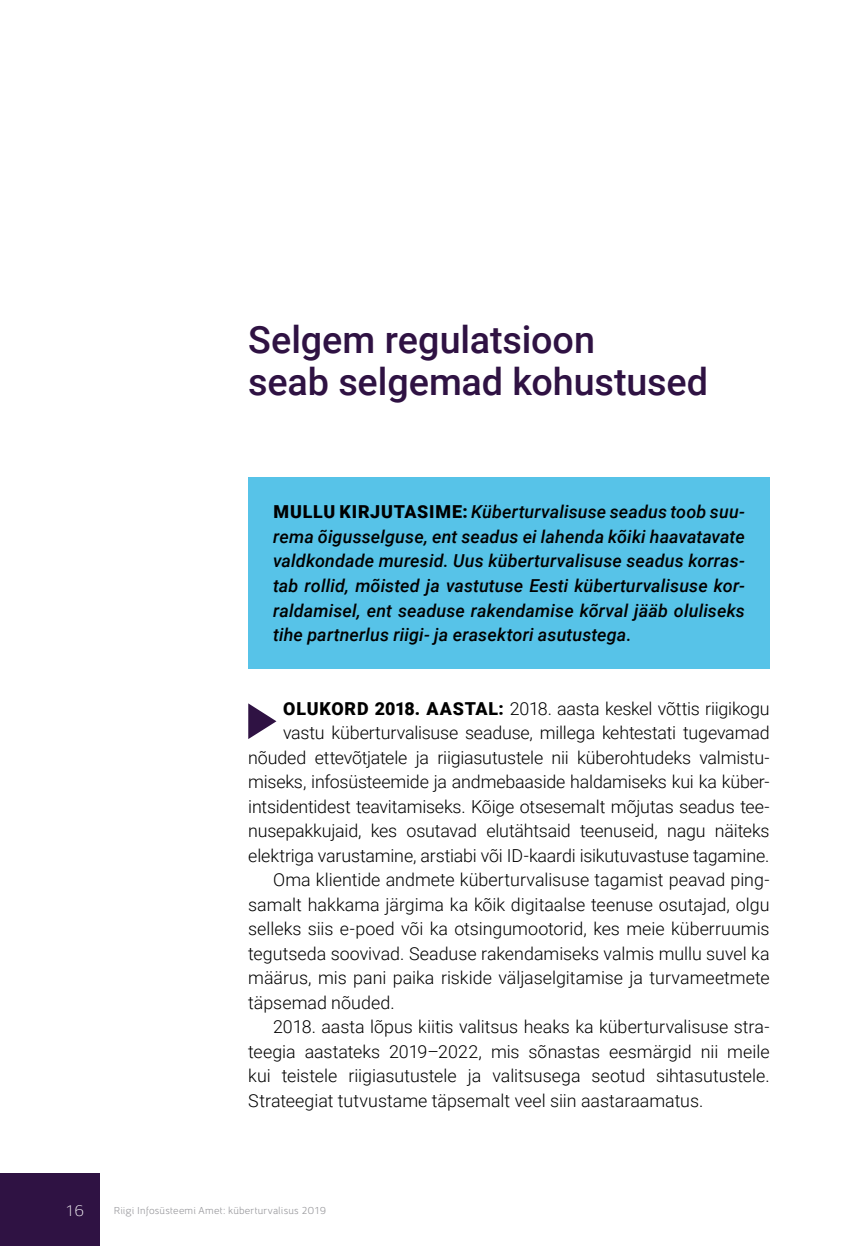
<style>
.page{position:relative;width:859px;height:1246px;background:#fff}
.page>*{position:absolute;margin:0;border:0;box-sizing:border-box;transform-origin:0 0}
.t1{font:500 37.62px/42px "Roboto";letter-spacing:-.005em;color:#2f1243}
.t2{font:300 17.85px "Roboto";letter-spacing:-.005em;color:#000}
.t3{font:italic 500 17.85px/24.5px "Roboto";letter-spacing:.005em;color:#000;text-align:justify}
.t4{font:300 15.75px "Ludwig";color:#fff}
.t5{font:10.5px "Ludwig";letter-spacing:.015em;color:#98989c}
.s1{font-weight:900;font-style:normal}
.s2{font-weight:900}
</style>
<div class="page">
<div style="left:0;top:1172px;width:99px;height:73px;background:#2f1243"></div>
<div style="left:248px;top:476px;width:521px;height:192px;background:#57c3e8"></div>
<svg style="left:248px;top:703px;width:28px;height:36px"></svg>
<h1 class="t1" style="left:248px;top:317px;width:461px">Selgem regulatsioon<br>seab selgemad kohustused</h1>
<p class="t3" style="left:273px;top:499px;width:473px"><span class="s1">MULLU KIRJUTASIME:</span> Küberturvalisuse seadus toob suu&shy;rema õigusselguse, ent seadus ei lahenda kõiki haavatavate valdkondade muresid. Uus küberturvalisuse seadus korras&shy;tab rollid, mõisted ja vastutuse Eesti küberturvalisuse kor&shy;raldamisel, ent seaduse rakendamise kõrval jääb oluliseks tihe partnerlus riigi- ja erasektori asutustega.</p>
<p class="t2" style="left:283px;top:695px;width:487px"><span class="s2">OLUKORD 2018. AASTAL:</span> 2018. aasta keskel võttis riigikogu</p>
<p class="t2" style="left:283px;top:720px;width:488px">vastu küberturvalisuse seaduse, millega kehtestati tugevamad</p>
<p class="t2" style="left:248px;top:744px;width:522px">nõuded ettevõtjatele ja riigiasutustele nii küberohtudeks valmistu-</p>
<p class="t2" style="left:248px;top:769px;width:522px">miseks, infosüsteemide ja andmebaaside haldamiseks kui ka küber-</p>
<p class="t2" style="left:248px;top:793px;width:522px">intsidentidest teavitamiseks. Kõige otsesemalt mõjutas seadus tee-</p>
<p class="t2" style="left:248px;top:818px;width:522px">nusepakkujaid, kes osutavad elutähtsaid teenuseid, nagu näiteks</p>
<p class="t2" style="left:248px;top:842px;width:519px">elektriga varustamine, arstiabi või ID-kaardi isikutuvastuse tagamine.</p>
<p class="t2" style="left:273px;top:867px;width:498px">Oma klientide andmete küberturvalisuse tagamist peavad ping-</p>
<p class="t2" style="left:248px;top:891px;width:522px">samalt hakkama järgima ka kõik digitaalse teenuse osutajad, olgu</p>
<p class="t2" style="left:248px;top:916px;width:522px">selleks siis e-poed või ka otsingumootorid, kes meie küberruumis</p>
<p class="t2" style="left:248px;top:940px;width:522px">tegutseda soovivad. Seaduse rakendamiseks valmis mullu suvel ka</p>
<p class="t2" style="left:248px;top:965px;width:522px">määrus, mis pani paika riskide väljaselgitamise ja turvameetmete</p>
<p class="t2" style="left:248px;top:989px;width:145px">täpsemad nõuded.</p>
<p class="t2" style="left:273px;top:1014px;width:498px">2018. aasta lõpus kiitis valitsus heaks ka küberturvalisuse stra-</p>
<p class="t2" style="left:248px;top:1038px;width:522px">teegia aastateks 2019–2022, mis sõnastas eesmärgid nii meile</p>
<p class="t2" style="left:248px;top:1063px;width:520px">kui teistele riigiasutustele ja valitsusega seotud sihtasutustele.</p>
<p class="t2" style="left:248px;top:1087px;width:453px">Strateegiat tutvustame täpsemalt veel siin aastaraamatus.</p>
<p class="t4" style="left:65px;top:1202px;width:21px">16</p>
<p class="t5" style="left:114px;top:1204px;width:214px">Riigi Infosüsteemi Amet: küberturvalisus 2019</p>
</div>
